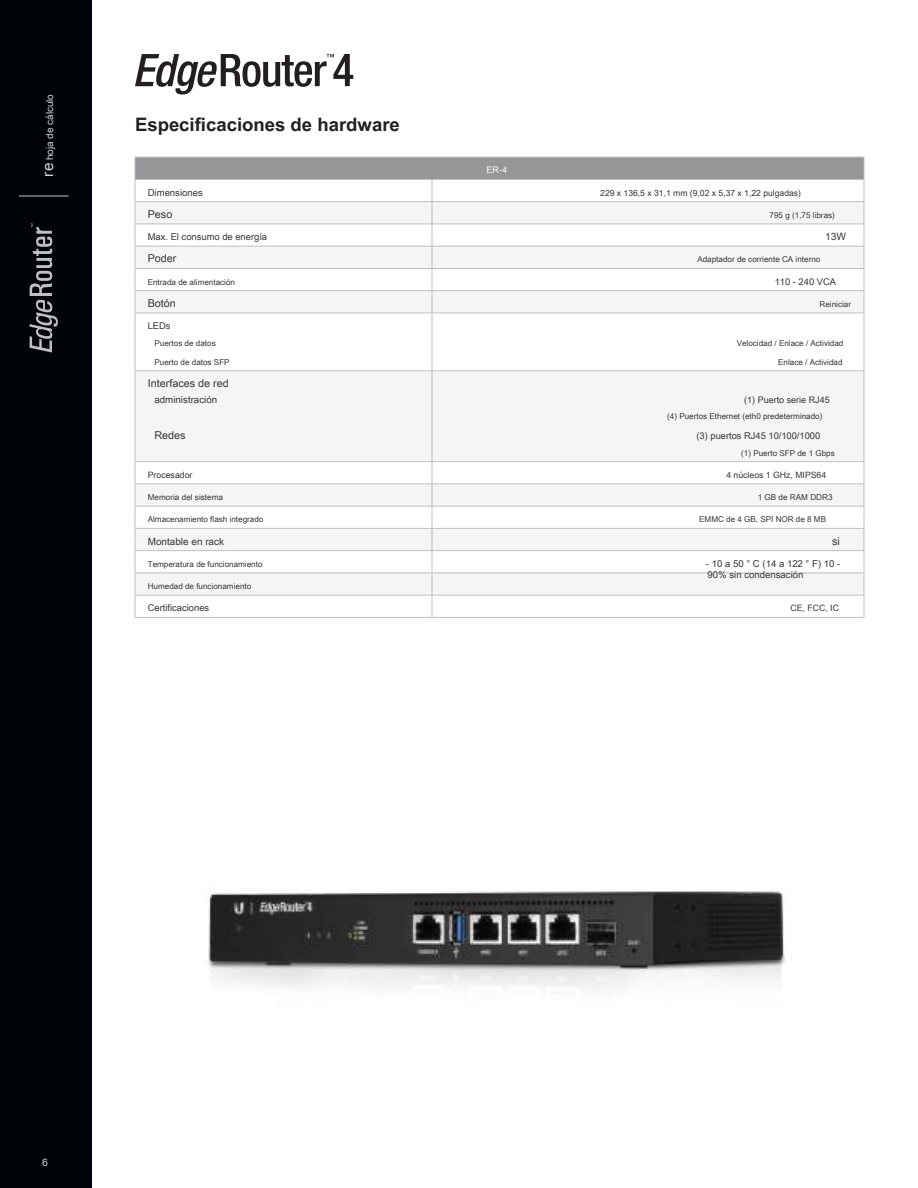
<style>
.page{position:relative;width:918px;height:1188px;background:#fff}
.page>*{position:absolute;margin:0;border:0;box-sizing:border-box;transform-origin:0 0}
.t1{font:700 18.6px "Arial Unicode MS";color:#241f1f}
.t2{font:10.8px "Arial Unicode MS";color:#393535}
.t3{font:10.35px "Arial Unicode MS";color:#d5d4d5}
.t4{font:10.2px "Arial Unicode MS";color:#393535}
.t5{font:9.9px "Arial Unicode MS";color:#d5d4d5}
.t6{font:9.9px "Arial Unicode MS";color:#393535}
.t7{font:9.75px "Arial Unicode MS";color:#393535}
.t8{font:9.6px/11.1px "Arial Unicode MS";color:#393535}
.t9{font:9.45px "Arial Unicode MS";color:#393535}
.t10{font:9.3px "Arial Unicode MS";color:#393535}
.t11{font:9px "Arial Unicode MS";color:#393535}
.t12{font:9px "Arial Unicode MS";color:#fff}
.t13{font:8.7px "Arial Unicode MS";color:#393535}
.t14{font:8.55px "Arial Unicode MS";color:#393535}
.t15{font:8.1px "Arial Unicode MS";color:#393535}
.s1{font-size:15.3px}
</style>
<div class="page">
<div style="left:0;top:0;width:92px;height:1188px;background:#000409"></div>
<hr style="left:19px;top:196px;width:50px;height:1px;background:#c0bfc1">
<svg style="left:30px;top:223px;width:28px;height:129px"></svg>
<svg style="left:135px;top:54px;width:218px;height:40px"></svg>
<div style="left:135px;top:157px;width:729px;height:22px;background:#969698"></div>
<svg style="left:136px;top:202px;width:728px;height:393px;fill:#f6f5f5"></svg>
<hr style="left:135px;top:157px;width:297px;height:1px;background:#c0bfc1">
<hr style="left:432px;top:157px;width:432px;height:1px;background:#c0bfc1">
<hr style="left:135px;top:179px;width:297px;height:1px;background:#c0bfc1">
<hr style="left:432px;top:179px;width:432px;height:1px;background:#c0bfc1">
<hr style="left:135px;top:201px;width:297px;height:1px;background:#c0bfc1">
<hr style="left:432px;top:201px;width:432px;height:1px;background:#c0bfc1">
<hr style="left:135px;top:224px;width:297px;height:1px;background:#c0bfc1">
<hr style="left:432px;top:224px;width:432px;height:1px;background:#c0bfc1">
<hr style="left:135px;top:246px;width:297px;height:1px;background:#c0bfc1">
<hr style="left:432px;top:246px;width:432px;height:1px;background:#c0bfc1">
<hr style="left:135px;top:268px;width:297px;height:1px;background:#c0bfc1">
<hr style="left:432px;top:268px;width:432px;height:1px;background:#c0bfc1">
<hr style="left:135px;top:290px;width:297px;height:1px;background:#c0bfc1">
<svg style="left:135px;top:158px;width:1px;height:155px"></svg>
<hr style="left:432px;top:290px;width:432px;height:1px;background:#c0bfc1">
<svg style="left:432px;top:180px;width:1px;height:133px"></svg>
<svg style="left:864px;top:158px;width:1px;height:155px"></svg>
<hr style="left:135px;top:313px;width:1px;height:57px;background:#c0bfc1">
<hr style="left:432px;top:313px;width:1px;height:57px;background:#c0bfc1">
<hr style="left:864px;top:313px;width:1px;height:57px;background:#c0bfc1">
<hr style="left:135px;top:371px;width:1px;height:90px;background:#c0bfc1">
<hr style="left:432px;top:371px;width:1px;height:90px;background:#c0bfc1">
<hr style="left:864px;top:371px;width:1px;height:90px;background:#c0bfc1">
<hr style="left:135px;top:483px;width:297px;height:1px;background:#c0bfc1">
<hr style="left:432px;top:483px;width:432px;height:1px;background:#c0bfc1">
<hr style="left:135px;top:506px;width:297px;height:1px;background:#c0bfc1">
<hr style="left:432px;top:506px;width:432px;height:1px;background:#c0bfc1">
<hr style="left:135px;top:528px;width:297px;height:1px;background:#c0bfc1">
<hr style="left:432px;top:528px;width:432px;height:1px;background:#c0bfc1">
<hr style="left:135px;top:550px;width:297px;height:1px;background:#c0bfc1">
<hr style="left:432px;top:550px;width:432px;height:1px;background:#c0bfc1">
<hr style="left:135px;top:573px;width:297px;height:1px;background:#c0bfc1">
<hr style="left:432px;top:573px;width:432px;height:1px;background:#c0bfc1">
<hr style="left:135px;top:595px;width:297px;height:1px;background:#c0bfc1">
<svg style="left:135px;top:462px;width:1px;height:155px"></svg>
<hr style="left:432px;top:595px;width:432px;height:1px;background:#c0bfc1">
<svg style="left:432px;top:462px;width:1px;height:155px"></svg>
<svg style="left:864px;top:462px;width:1px;height:155px"></svg>
<hr style="left:135px;top:617px;width:297px;height:1px;background:#c0bfc1">
<hr style="left:432px;top:617px;width:432px;height:1px;background:#c0bfc1">
<hr style="left:135px;top:313px;width:297px;height:1px;background:#c0bfc1">
<hr style="left:432px;top:313px;width:432px;height:1px;background:#c0bfc1">
<hr style="left:135px;top:370px;width:297px;height:1px;background:#c0bfc1">
<hr style="left:432px;top:370px;width:432px;height:1px;background:#c0bfc1">
<hr style="left:135px;top:461px;width:297px;height:1px;background:#c0bfc1">
<hr style="left:432px;top:461px;width:432px;height:1px;background:#c0bfc1">
<img style="left:207px;top:888px;width:580px;height:102px">
<p class="t5" style="left:43px;top:177px;width:84px;rotate:-90deg"><span class="s1">re</span> hoja de cálculo</p>
<h1 class="t1" style="left:135px;top:111px;width:266px">Especificaciones de hardware</h1>
<p class="t8" style="left:148px;top:186px;width:57px">Dimensiones</p>
<h2 class="t2" style="left:148px;top:206px;width:26px">Peso</h2>
<p class="t9" style="left:148px;top:230px;width:121px">Max. El consumo de energía</p>
<h2 class="t2" style="left:148px;top:251px;width:30px">Poder</h2>
<p class="t15" style="left:148px;top:276px;width:89px">Entrada de alimentación</p>
<h2 class="t2" style="left:148px;top:295px;width:30px">Botón</h2>
<p class="t10" style="left:148px;top:319px;width:24px">LEDs</p>
<p class="t15" style="left:154px;top:338px;width:63px">Puertos de datos</p>
<p class="t15" style="left:154px;top:356px;width:77px">Puerto de datos SFP</p>
<h2 class="t2" style="left:148px;top:376px;width:83px">Interfaces de red</h2>
<p class="t7" style="left:154px;top:393px;width:64px">administración</p>
<h2 class="t2" style="left:154px;top:428px;width:33px">Redes</h2>
<p class="t13" style="left:148px;top:469px;width:46px">Procesador</p>
<p class="t15" style="left:148px;top:491px;width:77px">Memoria del sistema</p>
<p class="t15" style="left:148px;top:514px;width:117px">Almacenamiento flash integrado</p>
<p class="t6" style="left:148px;top:534px;width:78px">Montable en rack</p>
<p class="t15" style="left:148px;top:558px;width:116px">Temperatura de funcionamiento</p>
<p class="t15" style="left:148px;top:581px;width:105px">Humedad de funcionamiento</p>
<p class="t9" style="left:148px;top:601px;width:63px">Certificaciones</p>
<p class="t12" style="left:487px;top:164px;width:22px">ER-4</p>
<p class="t14" style="left:600px;top:187px;width:202px">229 x 136,5 x 31,1 mm (9,02 x 5,37 x 1,22 pulgadas)</p>
<p class="t15" style="left:770px;top:209px;width:67px">795 g (1,75 libras)</p>
<p class="t4" style="left:825px;top:229px;width:22px">13W</p>
<p class="t15" style="left:697px;top:254px;width:125px">Adaptador de corriente CA interno</p>
<p class="t10" style="left:775px;top:275px;width:63px">110 - 240 VCA</p>
<p class="t15" style="left:820px;top:298px;width:33px">Reiniciar</p>
<p class="t15" style="left:737px;top:338px;width:108px">Velocidad / Enlace / Actividad</p>
<p class="t15" style="left:778px;top:356px;width:66px">Enlace / Actividad</p>
<p class="t11" style="left:744px;top:394px;width:87px">(1) Puerto serie RJ45</p>
<p class="t15" style="left:667px;top:411px;width:157px">(4) Puertos Ethernet (eth0 predeterminado)</p>
<p class="t10" style="left:697px;top:429px;width:125px">(3) puertos RJ45 10/100/1000</p>
<p class="t15" style="left:741px;top:447px;width:95px">(1) Puerto SFP de 1 Gbps</p>
<p class="t13" style="left:726px;top:469px;width:101px">4 núcleos 1 GHz, MIPS64</p>
<p class="t15" style="left:758px;top:491px;width:76px">1 GB de RAM DDR3</p>
<p class="t15" style="left:699px;top:514px;width:128px">EMMC de 4 GB, SPI NOR de 8 MB</p>
<h2 class="t2" style="left:832px;top:533px;width:9px">si</h2>
<p class="t8" style="left:706px;top:558px;width:136px">- 10 a 50 ° C (14 a 122 ° F) 10 -<br>90% sin condensación</p>
<p class="t13" style="left:790px;top:602px;width:50px">CE, FCC, IC</p>
<p class="t3" style="left:42px;top:1155px;width:7px">6</p>
</div>
